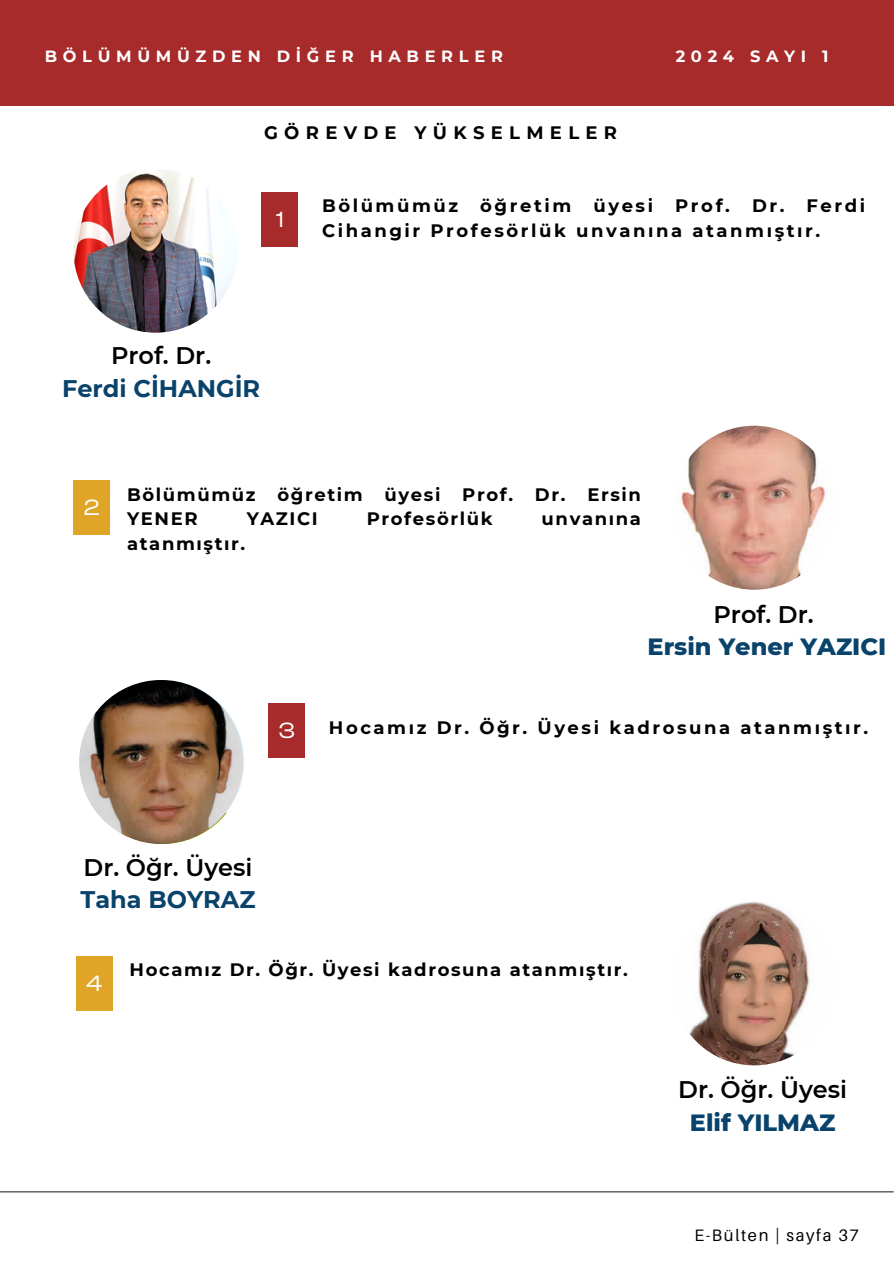
<style>
.page{position:relative;width:894px;height:1264px;background:#fff}
.page>*{position:absolute;margin:0;border:0;box-sizing:border-box;transform-origin:0 0}
.t1{font:600 24px/32.7px "Montserrat";color:#000}
.t2{font:800 24px/32.7px "Montserrat";color:#09436b;text-align:center}
.t3{font:700 24px/32.7px "Montserrat";color:#09436b;text-align:center}
.t4{font:expanded 21px "Cy Grotesk";color:#fff}
.t5{font:700 18px/24.8px "Montserrat";letter-spacing:.14em;color:#000}
.t6{font:700 18px "Montserrat";letter-spacing:.09em;color:#000}
.t7{font:700 18px "Montserrat";letter-spacing:.35em;color:#000}
.t8{font:16.5px "Aileron";letter-spacing:.1em;color:#000}
.t9{font:700 16.2px "Montserrat";letter-spacing:.35em;color:#fff}
.s1{font-weight:600;color:#000}
.s2{font-weight:700;color:#09436b}
.s3{font-weight:800;color:#09436b}
</style>
<div class="page">
<hr style="left:0;top:1191px;width:893px;height:1px;background:#2e2e2e">
<div style="left:0;top:0;width:893px;height:106px;background:#a72b2a"></div>
<img style="left:73px;top:169px;width:164px;height:164px;border-radius:50%">
<div style="left:261px;top:192px;width:37px;height:54px;background:#a72b2a"></div>
<div style="left:73px;top:480px;width:37px;height:55px;background:#e0a526"></div>
<img style="left:672px;top:425px;width:164px;height:164px;border-radius:50%">
<div style="left:268px;top:703px;width:37px;height:54px;background:#a72b2a"></div>
<img style="left:79px;top:680px;width:164px;height:164px;border-radius:50%">
<div style="left:76px;top:956px;width:37px;height:54px;background:#e0a526"></div>
<img style="left:672px;top:901px;width:164px;height:164px;border-radius:50%">
<p class="t9" style="left:45px;top:47px;width:459px">BÖLÜMÜMÜZDEN DİĞER HABERLER</p>
<p class="t9" style="left:675px;top:47px;width:154px">2024 SAYI 1</p>
<h1 class="t7" style="left:264px;top:122px;width:354px">GÖREVDE YÜKSELMELER</h1>
<h2 class="t4" style="left:275px;top:206px;width:10px">1</h2>
<p class="t5" style="left:322px;top:193px;width:542px;text-indent:353px">Prof. Dr. Ferdi<br>Cihangi r Profesörlük unvanına atanmıştır.</p>
<p class="t5" style="left:322px;top:193px;width:330px">Bölümümüz öğretim üyesi</p>
<h3 class="t3" style="left:62px;top:339px;width:200px"><span class="s1">Prof. Dr.<br></span>Ferdi CİHANGİR</h3>
<p class="t4" style="left:84px;top:494px;width:17px">2</p>
<h1 class="t6" style="left:127px;top:483px;width:312px">Bölümümüz öğretim üyesi</h1>
<h1 class="t6" style="left:462px;top:483px;width:180px">Prof. Dr. Ersin</h1>
<h1 class="t5" style="left:127px;top:506px;width:72px">YENER</h1>
<h1 class="t5" style="left:246px;top:506px;width:73px">YAZICI</h1>
<h1 class="t6" style="left:366px;top:508px;width:127px">Profesörlük</h1>
<h1 class="t6" style="left:541px;top:508px;width:101px">unvanına</h1>
<h1 class="t6" style="left:127px;top:533px;width:120px">atanmıştır.</h1>
<p class="t2" style="left:647px;top:597px;width:240px"><span class="s1">Prof. Dr.<br></span>Ersin Yener YAZICI</p>
<h1 class="t4" style="left:278px;top:717px;width:18px">3</h1>
<p class="t5" style="left:329px;top:715px;width:540px">Hocamız Dr. Öğr. Üyesi kadrosuna atanmıştır.</p>
<h3 class="t1" style="left:81px;top:850px;width:176px">Dr. Öğr. Üyesi<br><span class="s2">Taha BOYRAZ</span></h3>
<p class="t4" style="left:86px;top:970px;width:18px">4</p>
<p class="t6" style="left:129px;top:958px;width:499px">Hocamız Dr. Öğr. Üyesi kadrosuna atanmıştır.</p>
<h1 class="t1" style="left:678px;top:1073px;width:167px;text-align:center">Dr. Öğr. Üyesi<br><span class="s3">Elif YILMAZ</span></h1>
<p class="t8" style="left:694px;top:1224px;width:166px">E-Bülten | sayfa 37</p>
</div>
